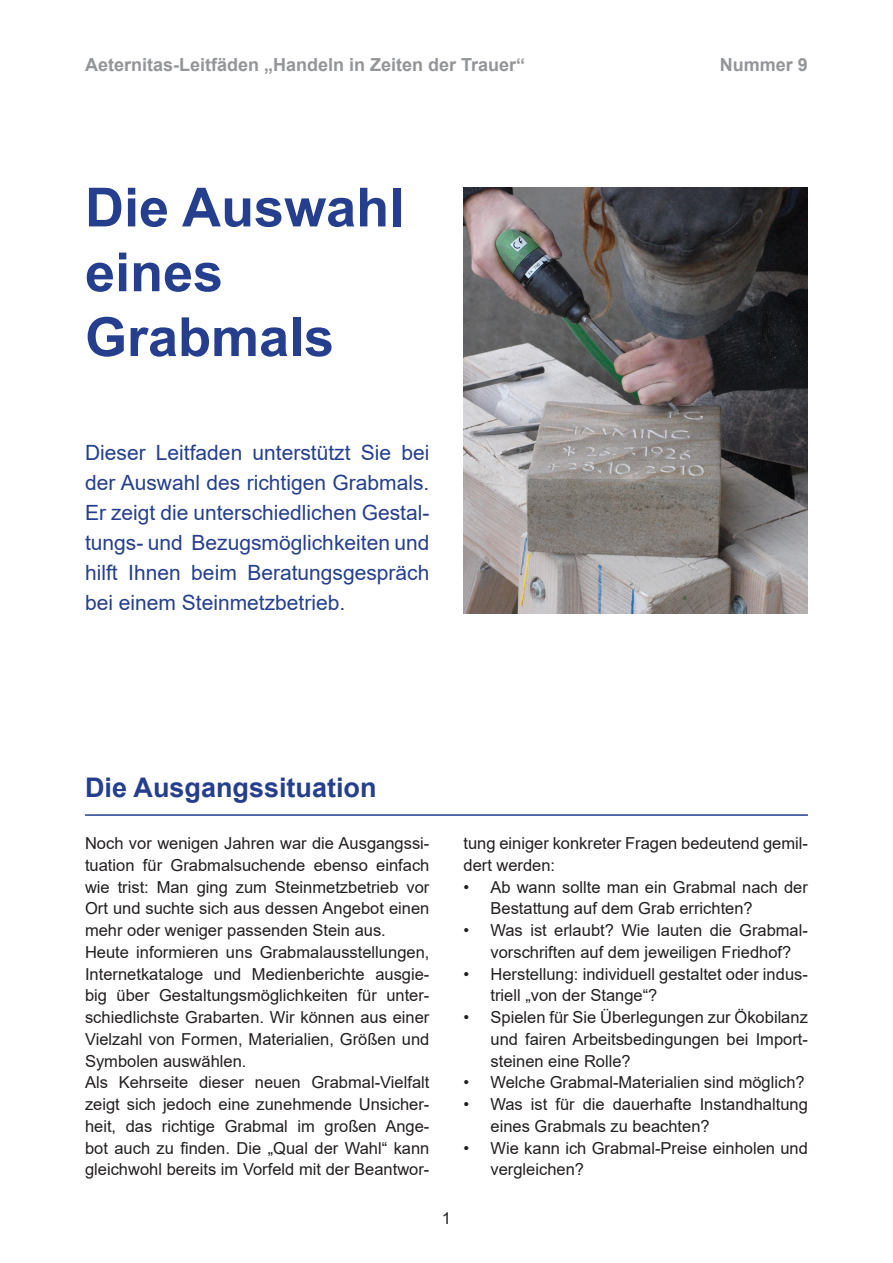
<style>
.page{position:relative;width:893px;height:1263px;background:#fff}
.page>*{position:absolute;margin:0;border:0;box-sizing:border-box;transform-origin:0 0}
.t1{font:700 54px/64.8px "Arial";color:#253f8e}
.t2{font:700 27px "Arial";color:#253f8e}
.t3{font:21px/30px "Arial";color:#253f8e;text-align:justify}
.t4{font:700 18px "Arial";color:#939598}
.t5{font:16.5px/21.8px "Arial";color:#231f20}
</style>
<div class="page">
<img style="left:463px;top:188px;width:345px;height:425px">
<hr style="left:85px;top:814px;width:723px;height:2px;background:#253f8e">
<p class="t4" style="left:85px;top:51px;width:442px">Aeternitas-Leitfäden „Handeln in Zeiten der Trauer“</p>
<p class="t4" style="left:720px;top:51px;width:90px">Nummer 9</p>
<p class="t1" style="left:85px;top:176px;width:321px">Die Auswahl eines</p>
<p class="t1" style="left:85px;top:305px;width:251px">Grabmals</p>
<p class="t3" style="left:85px;top:437px;width:346px">Dieser Leitfaden unterstützt Sie bei der Auswahl des richtigen Grabmals.<br>Er zeigt die unterschiedlichen Gestal&shy;tungs- und Bezugsmöglichkeiten und hilft Ihnen beim Beratungsgespräch bei einem Steinmetzbetrieb.</p>
<p class="t2" style="left:85px;top:769px;width:293px">Die Ausgangssituation</p>
<p class="t5" style="left:85px;top:832px;width:346px;text-align:justify">Noch vor wenigen Jahren war die Ausgangssi&shy;tuation für Grabmalsuchende ebenso einfach wie trist: Man ging zum Steinmetzbetrieb vor Ort und suchte sich aus dessen Angebot einen mehr oder weniger passenden Stein aus.</p>
<p class="t5" style="left:85px;top:941px;width:346px;text-align:justify">Heute informieren uns Grabmalausstellungen, Internetkataloge und Medienberichte ausgie&shy;big über Gestaltungsmöglichkeiten für unter&shy;schiedlichste Grabarten. Wir können aus einer Vielzahl von Formen, Materialien, Größen und Symbolen auswählen.</p>
<p class="t5" style="left:85px;top:1071px;width:346px;text-align:justify">Als Kehrseite dieser neuen Grabmal-Vielfalt zeigt sich jedoch eine zunehmende Unsicher&shy;heit, das richtige Grabmal im großen Ange&shy;bot auch zu finden. Die „Qual der Wahl“ kann gleichwohl bereits im Vorfeld mit der Beantwor-</p>
<p class="t5" style="left:442px;top:1207px;width:11px">1</p>
<p class="t5" style="left:463px;top:832px;width:346px">tung einiger konkreter Fragen bedeutend gemil&shy;dert werden:</p>
<p class="t5" style="left:490px;top:876px;width:319px;text-indent:-27px">• Ab wann sollte man ein Grabmal nach der<br>Bestattung auf dem Grab errichten?</p>
<p class="t5" style="left:490px;top:919px;width:319px;text-indent:-27px">• Was ist erlaubt? Wie lauten die Grabmal&shy;vorschriften auf dem jeweiligen Friedhof?</p>
<p class="t5" style="left:490px;top:963px;width:319px;text-indent:-27px">• Herstellung: individuell gestaltet oder indus&shy;triell „von der Stange“?</p>
<p class="t5" style="left:490px;top:1006px;width:319px;text-align:justify;text-indent:-27px">• Spielen für Sie Überlegungen zur Ökobilanz und fairen Arbeitsbedingungen bei Import&shy;steinen eine Rolle?</p>
<p class="t5" style="left:463px;top:1071px;width:343px">• Welche Grabmal-Materialien sind möglich?</p>
<p class="t5" style="left:490px;top:1093px;width:319px;text-indent:-27px">• Was ist für die dauerhafte Instandhaltung eines Grabmals zu beachten?</p>
<p class="t5" style="left:490px;top:1137px;width:319px;text-indent:-27px">• Wie kann ich Grabmal-Preise einholen und vergleichen?</p>
</div>
